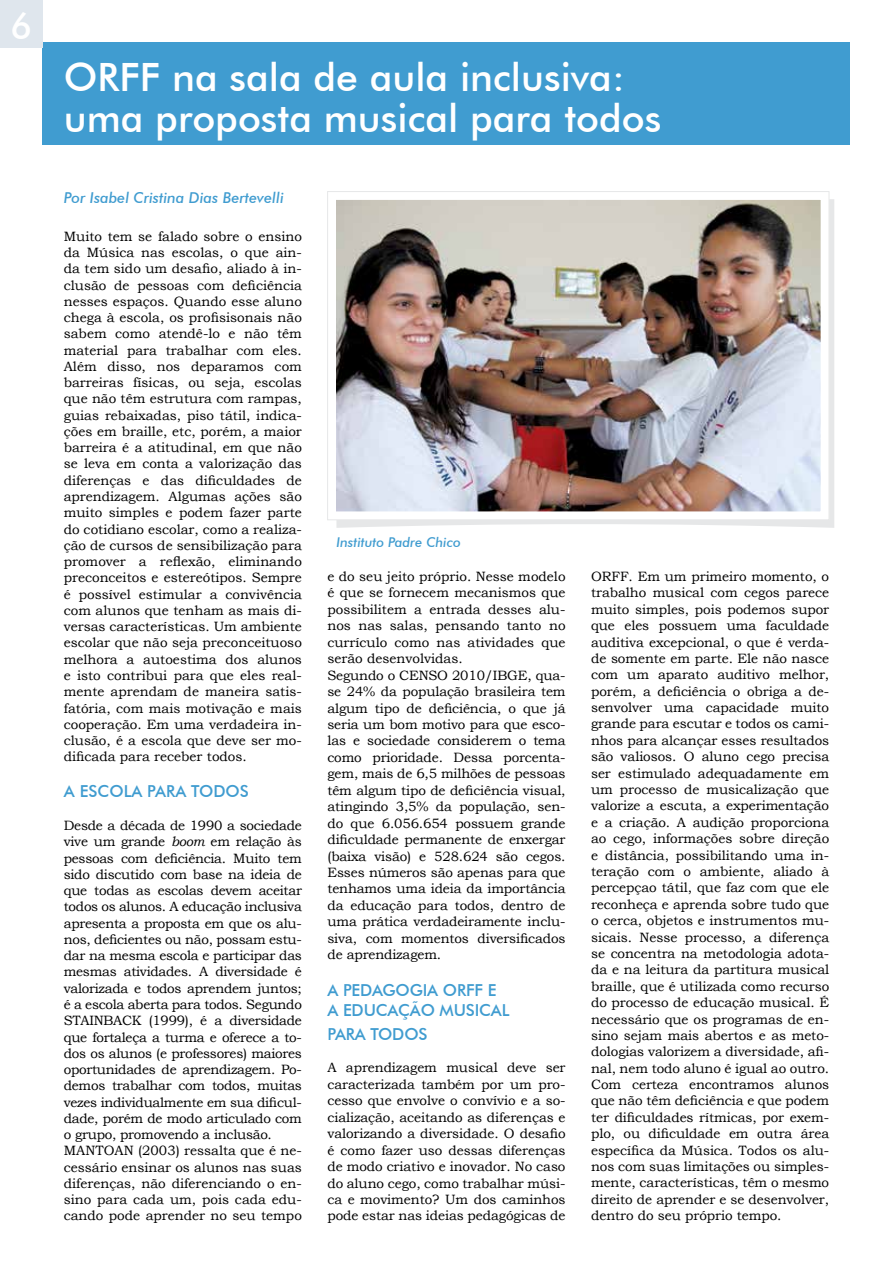
<style>
.page{position:relative;width:893px;height:1263px;background:#fff}
.page>*{position:absolute;margin:0;border:0;box-sizing:border-box;transform-origin:0 0}
.t1{font:500 39px/40.5px "Futura BT";color:#fff}
.t2{font:500 36px "Futura BT";color:#fff}
.t3{font:500 16.5px/20.1px "Futura BT";letter-spacing:-.01em;color:#409cd0}
.t4{font:italic 500 15px "Futura BT";color:#409cd0}
.t5{font:13.5px/16.2px "Bookman Old Style";letter-spacing:-.01em;color:#000;text-align:justify}
.t6{font:italic 500 13.5px "Futura BT";color:#409cd0}
.s1{font-style:italic}
</style>
<div class="page">
<div style="left:43px;top:43px;width:807px;height:102px;background:#409cd0"></div>
<div style="left:0;top:0;width:43px;height:47px;background:#dfe6ed"></div>
<svg style="left:336px;top:199px;width:498px;height:329px;fill:#e6e7e8"></svg>
<img style="left:337px;top:201px;width:482px;height:309px">
<div style="left:327px;top:191px;width:502px;height:329px;border:9px solid #fff"></div>
<div style="left:327px;top:191px;width:502px;height:329px;border:1px solid #e6e7e8"></div>
<h2 class="t2" style="left:10px;top:4px;width:23px">6</h2>
<h1 class="t1" style="left:64px;top:57px;width:599px">ORFF na sala de aula inclusiva: uma proposta musical para todos</h1>
<p class="t4" style="left:64px;top:188px;width:222px">Por Isabel Cristina Dias Bertevelli</p>
<p class="t5" style="left:64px;top:228px;width:240px">Muito tem se falado sobre o ensino da Música nas escolas, o que ain&shy;da tem sido um desafio, aliado à in&shy;clusão de pessoas com deficiência nesses espaços. Quando esse aluno chega à escola, os profisisonais não sabem como atendê-lo e não têm material para trabalhar com eles.<br>Além disso, nos deparamos com barreiras físicas, ou seja, escolas que não têm estrutura com rampas, guias rebaixadas, piso tátil, indica&shy;ções em braille, etc, porém, a maior barreira é a atitudinal, em que não se leva em conta a valorização das diferenças e das dificuldades de aprendizagem. Algumas ações são muito simples e podem fazer parte do cotidiano escolar, como a realiza&shy;ção de cursos de sensibilização para promover a reflexão, eliminando preconceitos e estereótipos. Sempre é possível estimular a convivência com alunos que tenham as mais di&shy;versas características. Um ambiente escolar que não seja preconceituoso melhora a autoestima dos alunos e isto contribui para que eles real&shy;mente aprendam de maneira satis&shy;fatória, com mais motivação e mais cooperação. Em uma verdadeira in&shy;clusão, é a escola que deve ser mo&shy;dificada para receber todos.</p>
<p class="t3" style="left:64px;top:781px;width:187px">A ESCOLA PARA TODOS</p>
<p class="t5" style="left:64px;top:817px;width:240px;text-align:left">Desde a década de 1990 a sociedade vive um grande <span class="s1">boom</span> em relação às pessoas com deficiência. Muito tem sido discutido com base na ideia de que todas as escolas devem aceitar todos os alunos. A educação inclusiva apresenta a proposta em que os alu&shy;nos, deficientes ou não, possam estu&shy;dar na mesma escola e participar das mesmas atividades. A diversidade é valorizada e todos aprendem juntos; é a escola aberta para todos. Segundo STAINBACK (1999), é a diversidade que fortaleça a turma e oferece a to&shy;dos os alunos (e professores) maiores oportunidades de aprendizagem. Po&shy;demos trabalhar com todos, muitas vezes individualmente em sua dificul&shy;dade, porém de modo articulado com o grupo, promovendo a inclusão.<br>MANTOAN (2003) ressalta que é ne&shy;cessário ensinar os alunos nas suas diferenças, não diferenciando o en&shy;sino para cada um, pois cada edu&shy;cando pode aprender no seu tempo</p>
<p class="t6" style="left:336px;top:534px;width:126px">Instituto Padre Chico</p>
<p class="t5" style="left:327px;top:568px;width:240px;text-align:left">e do seu jeito próprio. Nesse modelo é que se fornecem mecanismos que possibilitem a entrada desses alu&shy;nos nas salas, pensando tanto no currículo como nas atividades que serão desenvolvidas.<br>Segundo o CENSO 2010/IBGE, qua&shy;se 24% da população brasileira tem algum tipo de deficiência, o que já seria um bom motivo para que esco&shy;las e sociedade considerem o tema como prioridade. Dessa porcenta&shy;gem, mais de 6,5 milhões de pessoas têm algum tipo de deficiência visual, atingindo 3,5% da população, sen&shy;do que 6.056.654 possuem grande dificuldade permanente de enxergar (baixa visão) e 528.624 são cegos.<br>Esses números são apenas para que tenhamos uma ideia da importância da educação para todos, dentro de uma prática verdadeiramente inclu&shy;siva, com momentos diversificados de aprendizagem.</p>
<p class="t3" style="left:327px;top:980px;width:183px">A PEDAGOGIA ORFF E<br>A EDUCAçãO MUSICAL</p>
<p class="t3" style="left:327px;top:1023px;width:102px">PARA TODOS</p>
<p class="t5" style="left:327px;top:1059px;width:240px">A aprendizagem musical deve ser caracterizada também por um pro&shy;cesso que envolve o convívio e a so&shy;cialização, aceitando as diferenças e valorizando a diversidade. O desafio é como fazer uso dessas diferenças de modo criativo e inovador. No caso do aluno cego, como trabalhar músi&shy;ca e movimento? Um dos caminhos pode estar nas ideias pedagógicas de</p>
<p class="t5" style="left:591px;top:568px;width:240px">ORFF. Em um primeiro momento, o trabalho musical com cegos parece muito simples, pois podemos supor que eles possuem uma faculdade auditiva excepcional, o que é verda&shy;de somente em parte. Ele não nasce com um aparato auditivo melhor, porém, a deficiência o obriga a de&shy;senvolver uma capacidade muito grande para escutar e todos os cami&shy;nhos para alcançar esses resultados são valiosos. O aluno cego precisa ser estimulado adequadamente em um processo de musicalização que valorize a escuta, a experimentação e a criação. A audição proporciona ao cego, informações sobre direção e distância, possibilitando uma in&shy;teração com o ambiente, aliado à percepçao tátil, que faz com que ele reconheça e aprenda sobre tudo que o cerca, objetos e instrumentos mu&shy;sicais. Nesse processo, a diferença se concentra na metodologia adota&shy;da e na leitura da partitura musical braille, que é utilizada como recurso do processo de educação musical. É necessário que os programas de en&shy;sino sejam mais abertos e as meto&shy;dologias valorizem a diversidade, afi&shy;nal, nem todo aluno é igual ao outro.<br>Com certeza encontramos alunos que não têm deficiência e que podem ter dificuldades rítmicas, por exem&shy;plo, ou dificuldade em outra área específica da Música. Todos os alu&shy;nos com suas limitações ou simples&shy;mente, características, têm o mesmo direito de aprender e se desenvolver, dentro do seu próprio tempo.</p>
</div>
